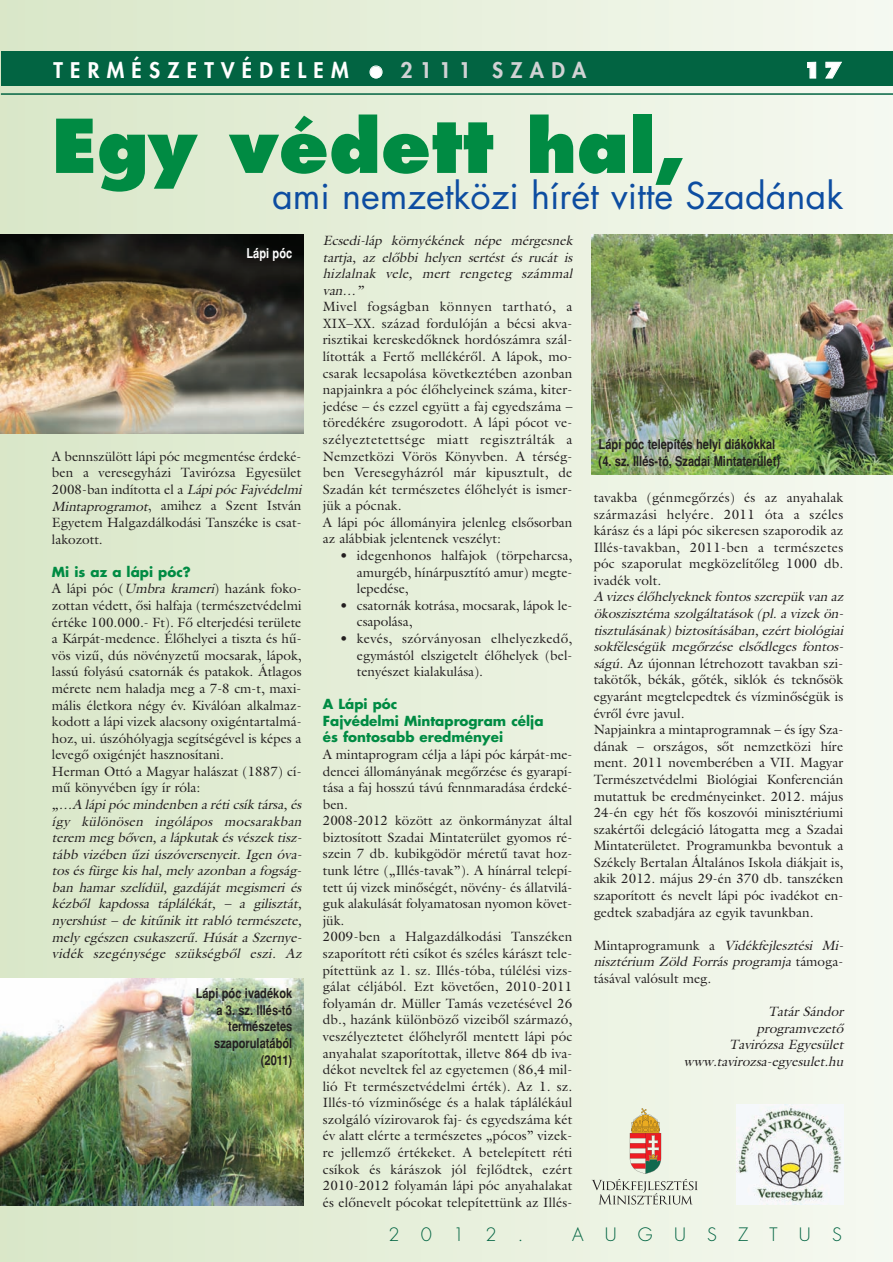
<style>
.page{position:relative;width:893px;height:1262px;background:#fff}
.page>*{position:absolute;margin:0;border:0;box-sizing:border-box;transform-origin:0 0}
.t1{font:700 72px "Futura AH Extra";color:#008b43}
.t2{font:36px "Futura AH Book";color:#0d4da1}
.t3{font:800 21px "H Futura";letter-spacing:.345em;color:#fff}
.t4{font:800 21px "H Futura";letter-spacing:.345em;color:#d1d2d4}
.t5{font:700 21px "H Futura Extra";color:#fff}
.t6{font:300 18px "H Futura";letter-spacing:1.18em;color:#026442}
.t7{font:13.5px/16.6px "Galliard AH";color:#231f20}
.t8{font:italic 13.5px/16.6px "Galliard AH";color:#231f20}
.t9{font:700 13.5px/16.6px "H Helvetica Narrow";color:#231f20}
.t10{font:13.5px/16.5px "Futura AH Bold";color:#008b43}
.t11{font:700 13.5px "H Helvetica Narrow";color:#fff}
.s1{font-style:italic}
.s2{font-style:normal}
</style>
<div class="page">
<div style="left:1px;top:0;width:891px;height:1261px;background:linear-gradient(to right,#d9e6c8,#f5f9f0)"></div>
<div style="left:1px;top:52px;width:891px;height:34px;background:#026442"></div>
<hr style="left:1px;top:93px;width:891px;height:2px;background:#026442">
<img style="left:1px;top:978px;width:303px;height:227px">
<img style="left:591px;top:235px;width:301px;height:239px">
<img style="left:1px;top:235px;width:303px;height:198px">
<img style="left:736px;top:1104px;width:107px;height:100px">
<svg style="left:591px;top:1108px;width:106px;height:96px;background:#ddd6c4"></svg>
<h3 class="t3" style="left:53px;top:60px;width:296px">TERMÉSZETVÉDELEM</h3>
<h3 class="t4" style="left:400px;top:60px;width:187px">2111 SZADA</h3>
<h3 class="t5" style="left:803px;top:61px;width:39px">17</h3>
<h1 class="t1" style="left:52px;top:115px;width:635px">Egy védett hal,</h1>
<h2 class="t2" style="left:272px;top:179px;width:572px">ami nemzetközi hírét vitte Szadának</h2>
<p class="t11" style="left:246px;top:248px;width:47px">Lápi póc</p>
<p class="t8" style="left:323px;top:233px;width:254px">Ecsedi-láp környékének nép e mérgesnek tartj a, az elôbbi helyen sertést és rucát is hizlalnak vele, mert rengeteg számmal van…”</p>
<p class="t7" style="left:323px;top:299px;width:251px">Mivel fogságban könnyen tartható, a XIX–XX. század fordulóján a bécsi akva&shy;risztikai kereskedôknek hordószámra szál&shy;lították a Fertô mellékérôl. A lápok, mo&shy;csarak lecsapolása következtében azonban napjainkra a póc élôhelyeinek száma, kiter&shy;jedése – és ezzel együtt a faj egyedszáma – töredékére zsugorodott. A lápi pócot ve&shy;szélyeztetettsége miatt regisztrálták a Nemzetközi Vörös Könyvben. A térség&shy;ben Veresegyházról már kipusztult, de Szadán két természetes élôhelyét is ismer&shy;jük a pócnak.<br>A lápi póc állományira jelenleg elsôsorban az alábbiak jelentenek veszélyt:</p>
<p class="t7" style="left:357px;top:548px;width:217px;text-align:justify;text-indent:-17px">• idegenhonos halfajok (törpeharcsa, amurgéb, hínárpusztító amur) megte&shy;lepedése,</p>
<p class="t7" style="left:357px;top:598px;width:217px;text-indent:-17px">• csatornák kotrása, mocsarak, lápok le&shy;csapolása,</p>
<p class="t7" style="left:357px;top:631px;width:217px;text-align:justify;text-indent:-17px">• kevés, szórványosan elhelyezkedô, egymástól elszigetelt élôhelyek (bel&shy;tenyészet kialakulása).</p>
<p class="t10" style="left:323px;top:697px;width:222px">A Lápi póc<br>Fajvédelmi Mintaprogram célja és fontosabb eredményei</p>
<p class="t7" style="left:323px;top:747px;width:251px">A mintaprogram célja a lápi póc kárpát-me&shy;dencei állományának megôrzése és gyarapí&shy;tása a faj hosszú távú fennmaradása érdeké&shy;ben.<br>2008-2012 között az önkormányzat által biztosított Szadai Mintaterület gyomos ré&shy;szein 7 db. kubikgödör méretû tavat hoz&shy;tunk létre („Illés-tavak”). A hínárral telepí&shy;tett új vizek minôségét, növény- és állatvilá&shy;guk alakulását folyamatosan nyomon követ&shy;jük.<br>2009-ben a Halgazdálkodási Tanszéken szaporított réti csíkot és széles kárászt tele&shy;pítettünk az 1. sz. Illés-tóba, túlélési vizs&shy;gálat céljából. Ezt követôen, 2010-2011 folyamán dr. Müller Tamás vezetésével 26 db., hazánk különbözô vizeibôl származó, veszélyeztetet élôhelyrôl mentett lápi póc anyahalat szaporítottak, illetve 864 db iva&shy;dékot neveltek fel az egyetemen (86,4 mil&shy;lió Ft természetvédelmi érték). Az 1. sz.<br>Illés-tó vízminôsége és a halak táplálékául szolgáló vízirovarok faj- és egyedszáma két év alatt elérte a természetes „pócos” vizek&shy;re jellemzô értékeket. A betelepített réti csíkok és kárászok jól fejlôdtek, ezért 2010-2012 folyamán lápi póc anyahalakat és elônevelt pócokat telepítettünk az Illés-</p>
<p class="t9" style="left:598px;top:437px;width:183px">Lápi póc telepítés helyi diákokkal (4. sz. Illés-tó, Szadai Mintaterület)</p>
<p class="t7" style="left:52px;top:449px;width:254px">A bennszülött lápi póc megmentése érdeké&shy;ben a veresegyházi Tavirózsa Egyesület 2008-ban indította el a <span class="s1">Lápipóc Fajvédelmi Mintaprogramot</span>, amihez a Szent István Egyetem Halgazdálkodási Tanszéke is csat&shy;lakozott.</p>
<p class="t10" style="left:52px;top:564px;width:140px">Mi is az a lápi póc?</p>
<p class="t7" style="left:52px;top:581px;width:251px">A lápi póc (<span class="s1">Umbra krameri</span>) hazánk foko&shy;zottan védett, ôsi halfaja (természetvédelmi értéke 100.000.- Ft). Fô elterjedési területe a Kárpát-medence. Élôhelyei a tiszta és hû&shy;vös vizû, dús növényzetû mocsarak, lápok, lassú folyású csatornák és patakok. Átlagos mérete nem haladja meg a 7-8 cm-t, maxi&shy;mális életkora négy év. Kiválóan alkalmaz&shy;kodott a lápi vizek alacsony oxigéntartalmá&shy;hoz, ui. úszóhólyagja segítségével is képes a levegô oxigénjét hasznosítani.<br>Herman Ottó a Magyar halászat (1887) cí&shy;mû könyvében így ír róla:</p>
<p class="t8" style="left:52px;top:797px;width:254px;text-align:justify">„…A lápip óc mindenben a réticsík társa,és így különösen ingóláp os mocsarakban terem meg bôven, a lápkutak és vészek tisz&shy;tább vizében ûzi úszóversenyeit. Igen óva&shy;tos és fürge kis hal, mely azonban a fogság&shy;ban hamar szelídül, gazdáj át megismeri és kézbôl kap dossa táp lálékát, – a gilisztát, nyershúst – de kitûnik itt rabló természete, mely egészen csukaszerû. Húsát a Szernye&shy;vidék szegénysége szükségbôl eszi. Az</p>
<p class="t7" style="left:593px;top:490px;width:251px;text-align:justify">tavakba (génmegôrzés) és az anyahalak származási helyére. 2011 óta a széles kárász és a lápi póc sikeresen szaporodik az Illés-tavakban, 2011-ben a természetes póc szaporulat megközelítôleg 1000 db. ivadék volt.</p>
<p class="t7" style="left:593px;top:590px;width:254px"><span class="s1">A vizesélôhelyeknek fontosszerepük van az ökoszisztéma szolgáltatások (pl. a vizek ön&shy;tisztulásának)biztosításában,ezértbiológiai sokféleségük megôrzése elsôdleges fontos&shy;ságú.</span> Az újonnan létrehozott tavakban szi&shy;takötôk, békák, gôték, siklók és teknôsök egyaránt megtelepedtek és vízminôségük is évrôl évre javul.<br>Napjainkra a mintaprogramnak – és így Sza&shy;dának – országos, sôt nemzetközi híre ment. 2011 novemberében a VII. Magyar Természetvédelmi Biológiai Konferencián mutattuk be eredményeinket. 2012. május 24-én egy hét fôs koszovói minisztériumi szakértôi delegáció látogatta meg a Szadai Mintaterületet. Programunkba bevontuk a Székely Bertalan Általános Iskola diákjait is, akik 2012. május 29-én 370 db. tanszéken szaporított és nevelt lápi póc ivadékot en&shy;gedtek szabadjára az egyik tavunkban.</p>
<p class="t8" style="left:593px;top:938px;width:254px"><span class="s2">Mintaprogramunk a</span> Vidékfejlesztési Mi&shy;nisztérium Zöld Forrás programja <span class="s2">t á m o g a - tásával valósult meg.</span></p>
<p class="t8" style="left:684px;top:1004px;width:164px;text-align:right">Tatár Sándor programvezetô<br>Tavirózsa Egyesület www.tavirozsa-egyesulet.hu</p>
<p class="t9" style="left:196px;top:986px;width:98px;text-align:right">Lápi póc ivadékok a 3. sz. Illés-tó természetes szaporulatából (2011)</p>
<h3 class="t6" style="left:388px;top:1225px;width:137px">2012.</h3>
<h3 class="t6" style="left:572px;top:1225px;width:271px">AUGUSZTUS</h3>
</div>
